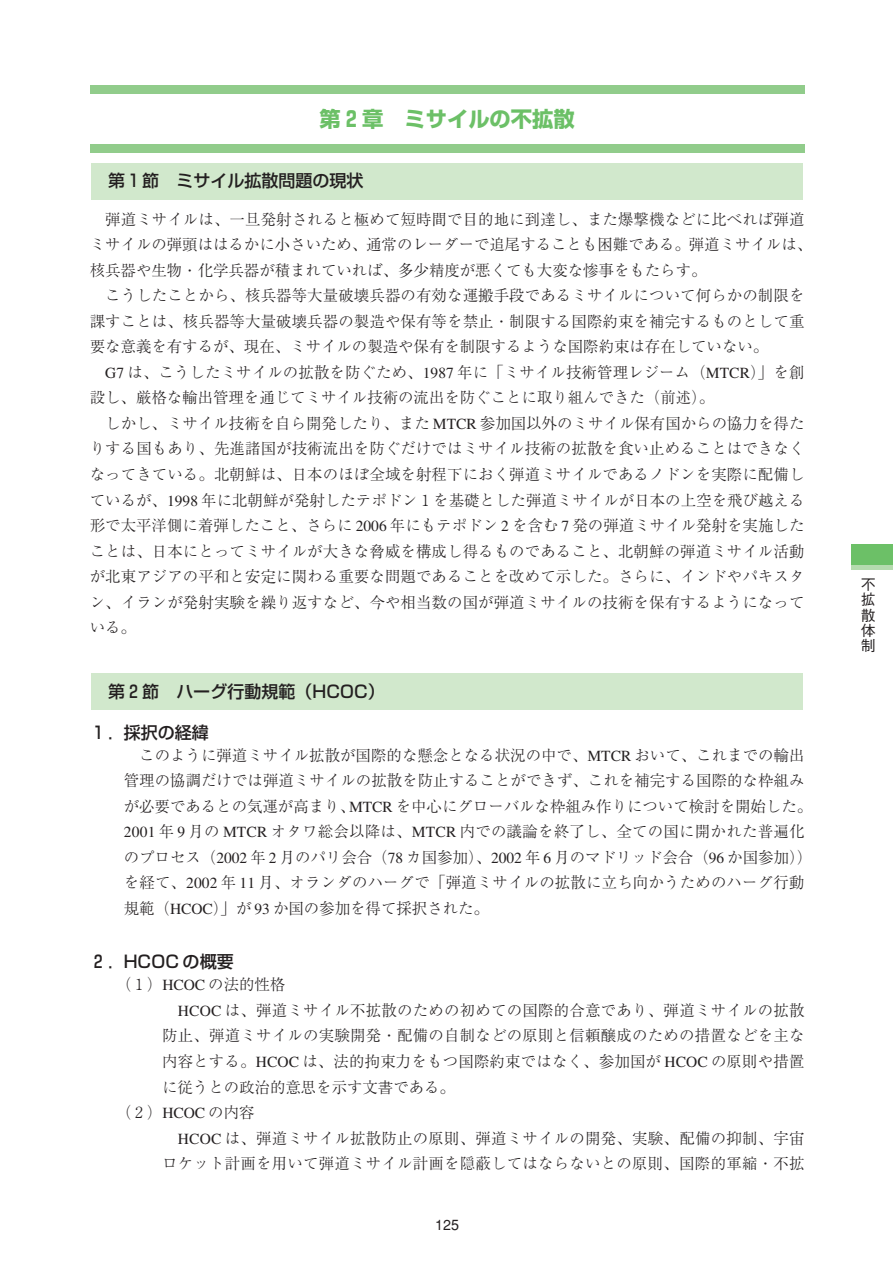
<style>
.page{position:relative;width:893px;height:1262px;background:#fff}
.page>*{position:absolute;margin:0;border:0;box-sizing:border-box;transform-origin:0 0}
.t1{font:700 21.3px "Shin Go";color:#6cc067}
.t2{font:500 16.95px "Shin Go";color:#231f20}
.t3{font:300 15.45px/25.5px "Ryumin";letter-spacing:.005em;color:#231f20}
.t4{font:500 14.85px/15.1px "Gothic BBB";color:#231f20;text-align:justify}
.t5{font:500 14.4px "Gothic BBB";color:#231f20}
</style>
<div class="page">
<div style="left:91px;top:673px;width:711px;height:36px;background:#d1e8cc"></div>
<div style="left:91px;top:163px;width:711px;height:36px;background:#d1e8cc"></div>
<div style="left:851px;top:544px;width:41px;height:22px;background:#6cc067"></div>
<hr style="left:851px;top:566px;width:41px;height:4px;background:#b5dbae">
<div style="left:90px;top:85px;width:714px;height:9px;background:#91cc8b"></div>
<div style="left:90px;top:145px;width:714px;height:8px;background:#91cc8b"></div>
<h1 class="t1" style="left:319px;top:111px;width:257px">第２章　ミサイルの不拡散</h1>
<p class="t2" style="left:108px;top:175px;width:257px">第１節　ミサイル拡散問題の現状</p>
<p class="t3" style="left:90px;top:208px;width:724px;text-indent:16px">弾道ミサイルは、一旦発射されると極めて短時間で目的地に到達し、また爆撃機などに比べれば弾道ミサイルの弾頭ははるかに小さいため、通常のレーダーで追尾することも困難である。弾道ミサイルは、核兵器や生物・化学兵器が積まれていれば、多少精度が悪くても大変な惨事をもたらす。</p>
<p class="t3" style="left:90px;top:285px;width:716px;text-align:justify;text-indent:16px">こうしたことから、核兵器等大量破壊兵器の有効な運搬手段であるミサイルについて何らかの制限を課すことは、核兵器等大量破壊兵器の製造や保有等を禁止・制限する国際約束を補完するものとして重要な意義を有するが、現在、ミサイルの製造や保有を制限するような国際約束は存在していない。</p>
<p class="t3" style="left:90px;top:361px;width:716px;text-indent:16px">G7 は、こうしたミサイルの拡散を防ぐため、1987 年に「ミサイル技術管理レジーム（MTCR）」を創設し、厳格な輸出管理を通じてミサイル技術の流出を防ぐことに取り組んできた（前述）。</p>
<p class="t3" style="left:90px;top:412px;width:716px;text-align:justify;text-indent:15px">しかし、ミサイル技術を自ら開発したり、また MTCR 参加国以外のミサイル保有国からの協力を得たりする国もあり、先進諸国が技術流出を防ぐだけではミサイル技術の拡散を食い止めることはできなくなってきている。北朝鮮は、日本のほぼ全域を射程下におく弾道ミサイルであるノドンを実際に配備しているが、1998 年に北朝鮮が発射したテポドン１を基礎とした弾道ミサイルが日本の上空を飛び越える形で太平洋側に着弾したこと、さらに 2006 年にもテポドン 2 を含む 7 発の弾道ミサイル発射を実施したことは、日本にとってミサイルが大きな脅威を構成し得るものであること、北朝鮮の弾道ミサイル活動が北東アジアの平和と安定に関わる重要な問題であることを改めて示した。さらに、インドやパキスタン、イランが発射実験を繰り返すなど、今や相当数の国が弾道ミサイルの技術を保有するようになっている。</p>
<p class="t2" style="left:108px;top:685px;width:278px">第２節　ハーグ行動規範（HCOC）</p>
<p class="t2" style="left:90px;top:726px;width:121px">１．採択の経緯</p>
<p class="t3" style="left:124px;top:744px;width:690px;text-indent:15px">このように弾道ミサイル拡散が国際的な懸念となる状況の中で、MTCR おいて、これまでの輸出管理の協調だけでは弾道ミサイルの拡散を防止することができず、これを補完する国際的な枠組みが必要であるとの気運が高まり、MTCR を中心にグローバルな枠組み作りについて検討を開始した。2001 年 9 月の MTCR オタワ総会以降は、MTCR 内での議論を終了し、全ての国に開かれた普遍化のプロセス（2002 年 2 月のパリ会合（78 カ国参加）、2002 年 6 月のマドリッド会合（96 か国参加））を経て、2002 年 11 月、オランダのハーグで「弾道ミサイルの拡散に立ち向かうためのハーグ行動規範（HCOC）」が 93 か国の参加を得て採択された。</p>
<p class="t2" style="left:90px;top:955px;width:145px">２．HCOC の概要</p>
<p class="t3" style="left:116px;top:974px;width:171px">（１）HCOC の法的性格</p>
<p class="t3" style="left:178px;top:999px;width:628px">HCOC は、弾道ミサイル不拡散のための初めての国際的合意であり、弾道ミサイルの拡散</p>
<p class="t3" style="left:162px;top:1025px;width:644px">防止、弾道ミサイルの実験開発・配備の自制などの原則と信頼醸成のための措置などを主な</p>
<p class="t3" style="left:162px;top:1050px;width:644px">内容とする。HCOC は、法的拘束力をもつ国際約束ではなく、参加国が HCOC の原則や措置</p>
<p class="t3" style="left:162px;top:1076px;width:294px">に従うとの政治的意思を示す文書である。</p>
<p class="t3" style="left:116px;top:1101px;width:140px">（２）HCOC の内容</p>
<p class="t3" style="left:178px;top:1127px;width:628px">HCOC は、弾道ミサイル拡散防止の原則、弾道ミサイルの開発、実験、配備の抑制、宇宙</p>
<p class="t3" style="left:162px;top:1152px;width:644px">ロケット計画を用いて弾道ミサイル計画を隠蔽してはならないとの原則、国際的軍縮・不拡</p>
<p class="t5" style="left:435px;top:1219px;width:25px">125</p>
<p class="t4" style="left:860px;top:579px;width:16px">不拡散体制</p>
</div>
